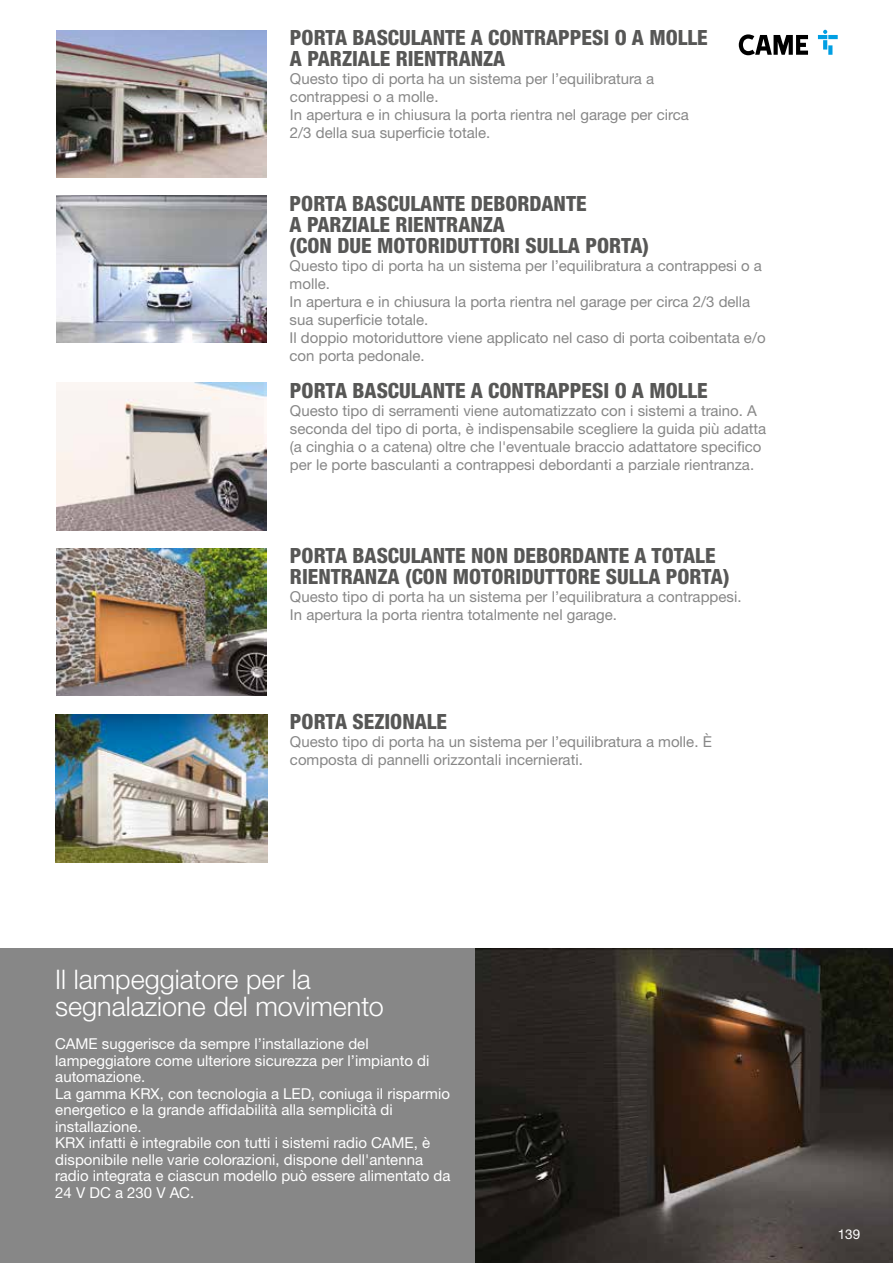
<style>
.page{position:relative;width:893px;height:1263px;background:#fff}
.page>*{position:absolute;margin:0;border:0;box-sizing:border-box;transform-origin:0 0}
.t1{font:300 27px/27px "Helvetica Neue LTW1 G";color:#fff}
.t2{font:800 condensed 21px/21px "Helvetica Neue LTW1 G";color:#575756}
.t3{font:15px/18px "Helvetica Neue LTW1 G";color:#878787}
.t4{font:15px/16.5px "Helvetica Neue LTW1 G";color:#fff}
.t5{font:13.5px "Helvetica Neue LTW1 G";color:#fff}
</style>
<div class="page">
<div style="left:0;top:948px;width:893px;height:315px;background:#878787"></div>
<svg style="left:739px;top:34px;width:69px;height:21px"></svg>
<svg style="left:828px;top:35px;width:10px;height:4px"></svg>
<svg style="left:823px;top:40px;width:4px;height:10px"></svg>
<svg style="left:828px;top:45px;width:4px;height:10px"></svg>
<svg style="left:818px;top:30px;width:9px;height:9px"></svg>
<img style="left:56px;top:30px;width:211px;height:147px">
<img style="left:56px;top:196px;width:210px;height:147px">
<img style="left:56px;top:383px;width:211px;height:147px">
<img style="left:56px;top:549px;width:211px;height:147px">
<img style="left:56px;top:714px;width:211px;height:148px">
<img style="left:476px;top:948px;width:417px;height:315px">
<h2 class="t2" style="left:290px;top:27px;width:419px">PORTA BASCULANTE A CONTRAPPESI O A MOLLE<br>A PARZIALE RIENTRANZA</h2>
<p class="t3" style="left:290px;top:69px;width:401px">Questo tipo di porta ha un sistema per l’equilibratura a contrappesi o a molle.<br>In apertura e in chiusura la porta rientra nel garage per circa 2/3 della sua superficie totale.</p>
<h2 class="t2" style="left:290px;top:192px;width:361px">PORTA BASCULANTE DEBORDANTE<br>A PARZIALE RIENTRANZA<br>(CON DUE MOTORIDUTTORI SULLA PORTA)</h2>
<p class="t3" style="left:290px;top:256px;width:478px">Questo tipo di porta ha un sistema per l’equilibratura a contrappesi o a molle.<br>In apertura e in chiusura la porta rientra nel garage per circa 2/3 della sua superficie totale.<br>Il doppio motoriduttore viene applicato nel caso di porta coibentata e/o con porta pedonale.</p>
<h2 class="t2" style="left:290px;top:379px;width:419px">PORTA BASCULANTE A CONTRAPPESI O A MOLLE</h2>
<p class="t3" style="left:290px;top:401px;width:478px">Questo tipo di serramenti viene automatizzato con i sistemi a traino. A seconda del tipo di porta, è indispensabile scegliere la guida più adatta (a cinghia o a catena) oltre che l'eventuale braccio adattatore specifico per le porte basculanti a contrappesi debordanti a parziale rientranza.</p>
<h2 class="t2" style="left:290px;top:545px;width:441px">PORTA BASCULANTE NON DEBORDANTE A TOTALE<br>RIENTRANZA (CON MOTORIDUTTORE SULLA PORTA)</h2>
<p class="t3" style="left:290px;top:588px;width:453px">Questo tipo di porta ha un sistema per l’equilibratura a contrappesi.<br>In apertura la porta rientra totalmente nel garage.</p>
<h2 class="t2" style="left:290px;top:711px;width:159px">PORTA SEZIONALE</h2>
<p class="t3" style="left:290px;top:733px;width:423px">Questo tipo di porta ha un sistema per l’equilibratura a molle. È composta di pannelli orizzontali incernierati.</p>
<h1 class="t1" style="left:55px;top:965px;width:330px">Il lampeggiatore per la segnalazione del movimento</h1>
<p class="t4" style="left:55px;top:1035px;width:397px">CAME suggerisce da sempre l’installazione del lampeggiatore come ulteriore sicurezza per l’impianto di automazione.<br>La gamma KRX, con tecnologia a LED, coniuga il risparmio energetico e la grande affidabilità alla semplicità di installazione.<br>KRX infatti è integrabile con tutti i sistemi radio CAME, è disponibile nelle varie colorazioni, dispone dell'antenna radio integrata e ciascun modello può essere alimentato da 24 V DC a 230 V AC.</p>
<p class="t5" style="left:838px;top:1225px;width:24px">139</p>
</div>
